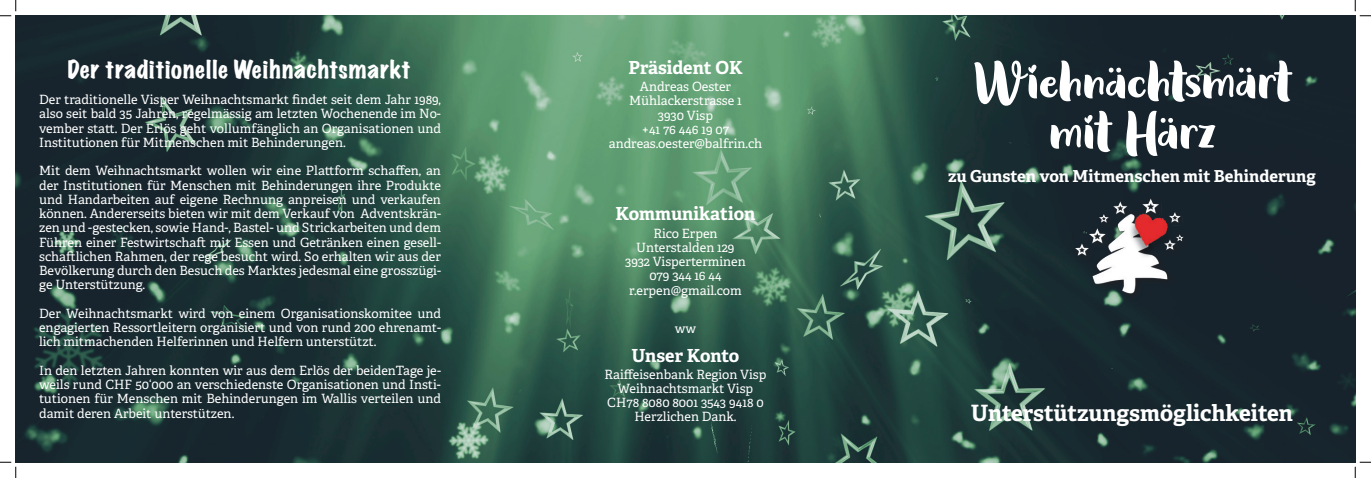
<style>
.page{position:relative;width:1371px;height:478px;background:#fff}
.page>*{position:absolute;margin:0;border:0;box-sizing:border-box;transform-origin:0 0}
.t1{font:54px/50.2px "Behind The Scenery";color:#fff;text-align:center}
.t2{font:expanded 22.5px "Marker Felt";letter-spacing:.035em;color:#fff}
.t3{font:700 22.5px "Adelle";color:#fff}
.t4{font:700 18px "Adelle";letter-spacing:-.005em;color:#fff}
.t5{font:700 16.5px "Adelle";color:#fff}
.t6{font:12.75px/14.2px "Adelle";color:#fff;text-align:justify}
</style>
<div class="page">
<img style="left:16px;top:16px;width:1339px;height:446px">
<img style="left:1063px;top:187px;width:132px;height:131px">
<svg style="left:0;top:0;width:17px;height:17px"></svg>
<svg style="left:0;top:462px;width:17px;height:16px"></svg>
<svg style="left:1355px;top:0;width:16px;height:17px"></svg>
<svg style="left:1355px;top:462px;width:16px;height:16px"></svg>
<h2 class="t2" style="left:68px;top:52px;width:344px">Der traditionelle Weihnachtsmarkt</h2>
<p class="t6" style="left:39px;top:93px;width:403px">Der traditionelle Visper Weihnachtsmarkt findet seit dem Jahr 1989, also seit bald 35 Jahren, regelmässig am letzten Wochenende im No&shy;vember statt. Der Erlös geht vollumfänglich an Organisationen und Institutionen für Mitmenschen mit Behinderungen.</p>
<p class="t6" style="left:39px;top:164px;width:403px">Mit dem Weihnachtsmarkt wollen wir eine Plattform schaffen, an der Institutionen für Menschen mit Behinderungen ihre Produkte und Handarbeiten auf eigene Rechnung anpreisen und verkaufen können. Andererseits bieten wir mit dem Verkauf von Adventskrän&shy;zen und -gestecken, sowie Hand-, Bastel- und Strickarbeiten und dem Führen einer Festwirtschaft mit Essen und Getränken einen gesell&shy;schaftlichen Rahmen, der rege besucht wird. So erhalten wir aus der Bevölkerung durch den Besuch des Marktes jedesmal eine grosszügi&shy;ge Unterstützung.</p>
<p class="t6" style="left:39px;top:306px;width:403px">Der Weihnachtsmarkt wird von einem Organisationskomitee und engagierten Ressortleitern organisiert und von rund 200 ehrenamt&shy;lich mitmachenden Helferinnen und Helfern unterstützt.</p>
<p class="t6" style="left:39px;top:363px;width:403px">In den letzten Jahren konnten wir aus dem Erlös der beidenTage je&shy;weils rund CHF 50‘000 an verschiedenste Organisationen und Insti&shy;tutionen für Menschen mit Behinderungen im Wallis verteilen und damit deren Arbeit unterstützen.</p>
<h3 class="t4" style="left:628px;top:56px;width:116px">Präsident OK</h3>
<p class="t6" style="left:609px;top:80px;width:155px;text-align:center">Andreas Oester<br>Mühlackerstrasse 1<br>3930 Visp<br>+41 76 446 19 07 andreas.oester@balfrin.ch</p>
<h3 class="t4" style="left:616px;top:202px;width:141px">Kommunikation</h3>
<p class="t6" style="left:625px;top:226px;width:122px;text-align:center">Rico Erpen<br>Unterstalden 129<br>3932 Visperterminen<br>079 344 16 44 r.erpen@gmail.com</p>
<p class="t6" style="left:675px;top:321px;width:23px">ww</p>
<h3 class="t4" style="left:632px;top:344px;width:109px">Unser Konto</h3>
<p class="t6" style="left:605px;top:367px;width:163px;text-align:center">Raiffeisenbank Region Visp<br>Weihnachtsmarkt Visp<br>CH78 8080 8001 3543 9418 0<br>Herzlichen Dank.</p>
<h1 class="t1" style="left:973px;top:58px;width:320px">Wiehnächtsmärt mit Härz</h1>
<p class="t5" style="left:948px;top:165px;width:369px">zu Gunsten von Mitmenschen mit Behinderung</p>
<h2 class="t3" style="left:971px;top:399px;width:323px">Unterstützungsmöglichkeiten</h2>
</div>
